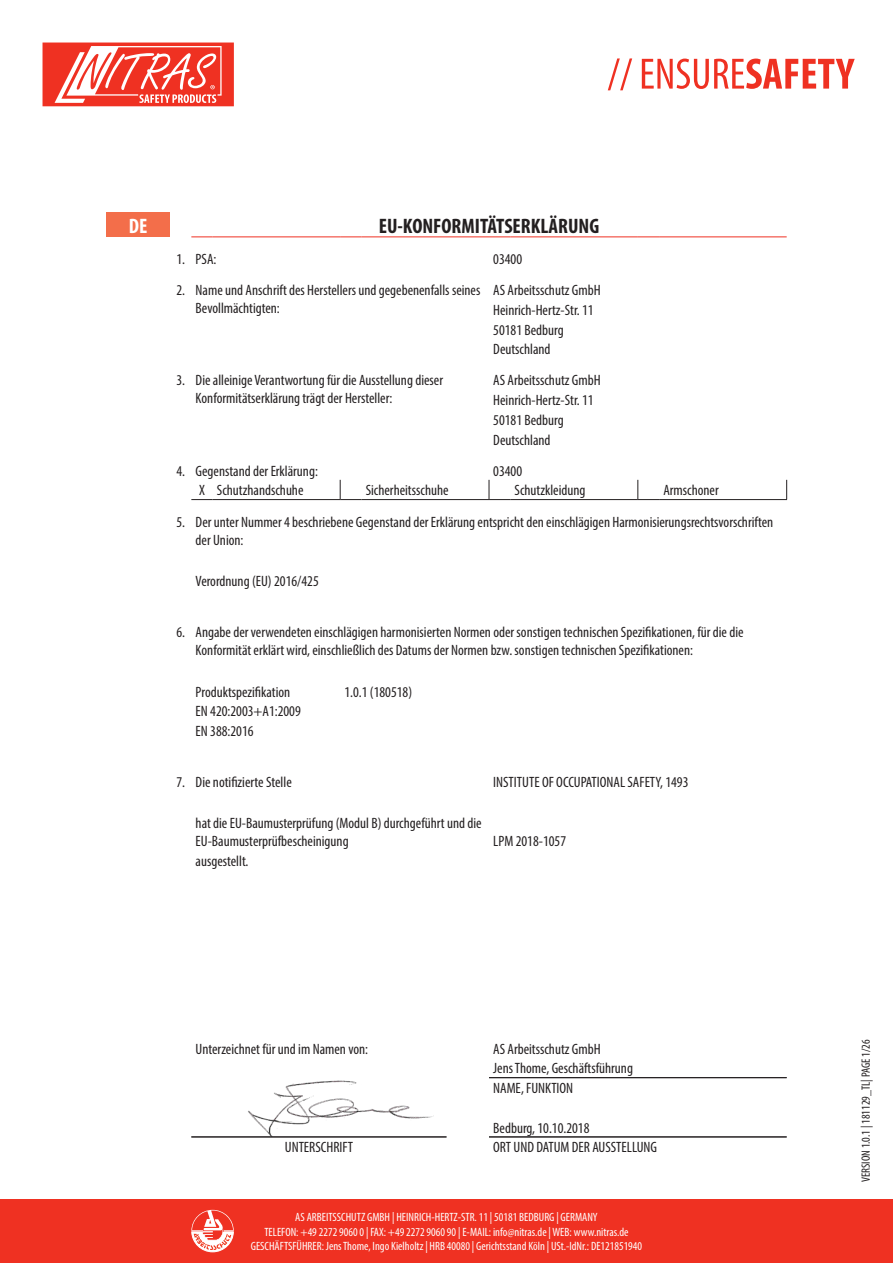
<style>
.page{position:relative;width:893px;height:1263px;background:#fff}
.page>*{position:absolute;margin:0;border:0;box-sizing:border-box;transform-origin:0 0}
.t1{font:700 condensed 21px "Myriad Pro";color:#231f20}
.t2{font:700 condensed 21px "Myriad Pro";color:#fff}
.t3{font:condensed 15px/18px "Myriad Pro";color:#231f20}
.t4{font:condensed 12px/14.4px "Myriad Pro";color:#fff;text-align:center}
.t5{font:condensed 12px "Myriad Pro";color:#231f20}
</style>
<div class="page">
<div style="left:0;top:1199px;width:893px;height:64px;background:#ef3122"></div>
<svg style="left:608px;top:58px;width:247px;height:32px"></svg>
<svg style="left:191px;top:1210px;width:43px;height:42px"></svg>
<svg style="left:43px;top:43px;width:191px;height:63px"></svg>
<img style="left:248px;top:1080px;width:186px;height:56px">
<div style="left:106px;top:213px;width:64px;height:24px;background:#f36e4a"></div>
<svg style="left:191px;top:236px;width:22px;height:1px"></svg>
<hr style="left:213px;top:236px;width:127px;height:1px;background:#ef3122">
<svg style="left:340px;top:236px;width:21px;height:1px"></svg>
<hr style="left:361px;top:236px;width:128px;height:1px;background:#ef3122">
<svg style="left:489px;top:236px;width:21px;height:1px"></svg>
<hr style="left:510px;top:236px;width:128px;height:1px;background:#ef3122">
<svg style="left:638px;top:236px;width:21px;height:1px"></svg>
<hr style="left:659px;top:236px;width:128px;height:1px;background:#ef3122">
<svg style="left:786px;top:480px;width:1px;height:19px"></svg>
<svg style="left:191px;top:499px;width:22px;height:1px"></svg>
<hr style="left:213px;top:499px;width:127px;height:1px;background:#231f20">
<svg style="left:340px;top:480px;width:21px;height:20px"></svg>
<hr style="left:361px;top:499px;width:128px;height:1px;background:#231f20">
<svg style="left:489px;top:480px;width:21px;height:20px"></svg>
<hr style="left:510px;top:499px;width:128px;height:1px;background:#231f20">
<svg style="left:637px;top:480px;width:22px;height:20px"></svg>
<hr style="left:659px;top:499px;width:128px;height:1px;background:#231f20">
<hr style="left:191px;top:1136px;width:255px;height:1px;background:#231f20">
<hr style="left:489px;top:1077px;width:298px;height:1px;background:#231f20">
<hr style="left:489px;top:1136px;width:298px;height:1px;background:#231f20">
<p class="t2" style="left:129px;top:212px;width:20px">DE</p>
<p class="t1" style="left:379px;top:212px;width:222px">EU-KONFORMITÄTSERKLÄRUNG</p>
<p class="t3" style="left:176px;top:250px;width:10px">1.</p>
<p class="t3" style="left:196px;top:250px;width:22px">PSA:</p>
<p class="t3" style="left:176px;top:281px;width:10px">2.</p>
<p class="t3" style="left:196px;top:281px;width:286px">Name und Anschrift des Herstellers und gegebenenfalls seines<br>Bevollmächtigten:</p>
<p class="t3" style="left:493px;top:340px;width:59px">Deutschland</p>
<p class="t3" style="left:176px;top:371px;width:10px">3.</p>
<p class="t3" style="left:196px;top:371px;width:249px">Die alleinige Verantwortung für die Ausstellung dieser<br>Konformitätserklärung trägt der Hersteller:</p>
<p class="t3" style="left:493px;top:430px;width:59px">Deutschland</p>
<p class="t3" style="left:176px;top:461px;width:10px">4.</p>
<p class="t3" style="left:196px;top:461px;width:124px">Gegenstand der Erklärung:</p>
<p class="t3" style="left:217px;top:481px;width:88px">Schutzhandschuhe</p>
<p class="t3" style="left:366px;top:481px;width:84px">Sicherheitsschuhe</p>
<p class="t3" style="left:514px;top:481px;width:73px">Schutzkleidung</p>
<p class="t3" style="left:663px;top:481px;width:57px">Armschoner</p>
<p class="t3" style="left:176px;top:513px;width:10px">5.</p>
<p class="t3" style="left:196px;top:513px;width:579px">Der unter Nummer 4 beschriebene Gegenstand der Erklärung entspricht den einschlägigen Harmonisierungsrechtsvorschriften der Union:</p>
<p class="t3" style="left:196px;top:572px;width:125px">Verordnung (EU) 2016/425</p>
<p class="t3" style="left:176px;top:623px;width:10px">6.</p>
<p class="t3" style="left:196px;top:623px;width:549px">Angabe der verwendeten einschlägigen harmonisierten Normen oder sonstigen technischen Spezifikationen, für die die<br>Konformität erklärt wird, einschließlich des Datums der Normen bzw. sonstigen technischen Spezifikationen:</p>
<p class="t3" style="left:196px;top:682px;width:96px">Produktspezifikation</p>
<p class="t3" style="left:493px;top:243px;width:109px;line-height:31px">03400<br>AS Arbeitsschutz GmbH</p>
<p class="t3" style="left:493px;top:300px;width:102px;line-height:19.8px">Heinrich-Hertz-Str. 11<br>50181 Bedburg</p>
<p class="t3" style="left:493px;top:370px;width:109px;line-height:19.8px">AS Arbeitsschutz GmbH<br>Heinrich-Hertz-Str. 11<br>50181 Bedburg</p>
<p class="t3" style="left:493px;top:461px;width:30px">03400</p>
<p class="t3" style="left:199px;top:481px;width:7px">X</p>
<p class="t3" style="left:344px;top:682px;width:69px">1.0.1 (180518)</p>
<p class="t3" style="left:196px;top:701px;width:107px;line-height:19.8px">EN 420:2003+A1:2009<br>EN 388:2016</p>
<p class="t3" style="left:176px;top:773px;width:10px">7.</p>
<p class="t3" style="left:196px;top:773px;width:98px">Die notifizierte Stelle</p>
<p class="t3" style="left:196px;top:814px;width:288px">hat die EU-Baumusterprüfung (Modul B) durchgeführt und die<br>EU-Baumusterprüfbescheinigung</p>
<p class="t3" style="left:196px;top:852px;width:54px">ausgestellt.</p>
<p class="t3" style="left:493px;top:773px;width:197px">INSTITUTE OF OCCUPATIONAL SAFETY, 1493</p>
<p class="t3" style="left:493px;top:832px;width:74px">LPM 2018-1057</p>
<p class="t3" style="left:196px;top:1039px;width:174px">Unterzeichnet für und im Namen von:</p>
<p class="t3" style="left:493px;top:1039px;width:109px">AS Arbeitsschutz GmbH</p>
<p class="t3" style="left:493px;top:1059px;width:141px">Jens Thome, Geschäftsführung</p>
<p class="t3" style="left:493px;top:1079px;width:82px">NAME, FUNKTION</p>
<p class="t3" style="left:493px;top:1118px;width:98px">Bedburg, 10.10.2018</p>
<p class="t3" style="left:285px;top:1138px;width:70px">UNTERSCHRIFT</p>
<p class="t3" style="left:493px;top:1138px;width:165px">ORT UND DATUM DER AUSSTELLUNG</p>
<p class="t4" style="left:251px;top:1210px;width:393px">AS ARBEITSSCHUTZ GMBH | HEINRICH-HERTZ-STR. 11 | 50181 BEDBURG | GERMANY<br>TELEFON: +49 2272 9060 0 | FAX: +49 2272 9060 90 | E-MAIL: info@nitras.de | WEB: www.nitras.de<br>GESCHÄFTSFÜHRER: Jens Thome, Ingo Kielholtz | HRB 40080 | Gerichtsstand Köln | USt.-IdNr.: DE121851940</p>
<p class="t5" style="left:859px;top:1182px;width:144px;rotate:-90deg">VERSION 1.0.1 | 181129_TL| PAGE 1/26</p>
</div>
